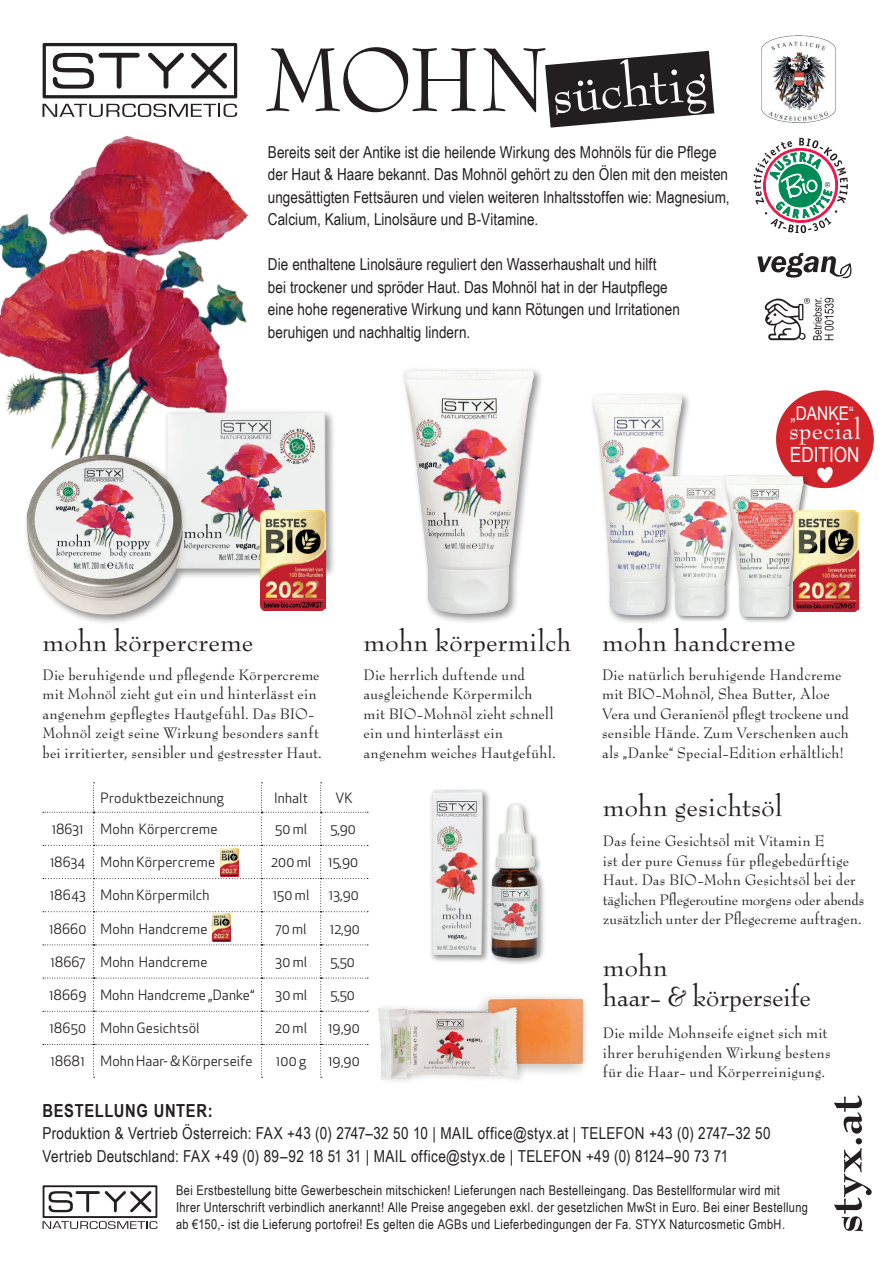
<style>
.page{position:relative;width:893px;height:1263px;background:#fff}
.page>*{position:absolute;margin:0;border:0;box-sizing:border-box;transform-origin:0 0}
.t1{font:87.75px "Bernhard Modern BT";color:#231f20}
.t2{font:55.5px "Bernhard Modern BT";color:#fff}
.t3{font:700 54px "Bernhard Modern Std";color:#231f20}
.t4{font:30px/30px "Bernhard Modern Std";color:#231f20}
.t5{font:29.1px "Bernhard Modern Std";color:#fff}
.t6{font:21px "Arial Narrow";color:#fff}
.t7{font:18.9px "Arial Narrow";color:#fff}
.t8{font:700 18px "Arial Narrow";letter-spacing:.035em;color:#231f20}
.t9{font:16.5px/19.5px "Bernhard Modern Std";letter-spacing:.005em;color:#231f20}
.t10{font:16.5px/22.5px "Arial Narrow";letter-spacing:.005em;color:#231f20}
.t11{font:13.95px "Apex New";letter-spacing:.015em;color:#231f20}
.t12{font:13.5px/16.8px "Arial Narrow";letter-spacing:.025em;color:#231f20}
.s1{font-size:13.8px}
</style>
<div class="page">
<div style="left:776px;top:390px;width:98px;height:98px;background:#d1232a;border-radius:50%"></div>
<img style="left:0;top:103px;width:249px;height:313px">
<img style="left:530px;top:995px;width:57px;height:78px">
<img style="left:368px;top:977px;width:162px;height:104px">
<svg style="left:43px;top:43px;width:194px;height:55px"></svg>
<svg style="left:43px;top:104px;width:194px;height:13px"></svg>
<svg style="left:757px;top:253px;width:94px;height:25px"></svg>
<svg style="left:765px;top:298px;width:69px;height:42px"></svg>
<svg style="left:545px;top:35px;width:303px;height:198px"></svg>
<svg style="left:43px;top:1185px;width:114px;height:44px"></svg>
<div style="left:23px;top:409px;width:313px;height:216px;background:#231f20;opacity:.5"></div>
<img style="left:25px;top:412px;width:301px;height:203px">
<svg style="left:43px;top:782px;width:325px;height:296px"></svg>
<div style="left:400px;top:367px;width:144px;height:257px;background:#231f20;opacity:.5"></div>
<img style="left:403px;top:371px;width:131px;height:244px">
<div style="left:590px;top:391px;width:102px;height:234px;background:#231f20;opacity:.5"></div>
<img style="left:593px;top:394px;width:90px;height:221px">
<div style="left:429px;top:787px;width:62px;height:176px;background:#231f20;opacity:.5"></div>
<img style="left:432px;top:790px;width:51px;height:165px">
<div style="left:489px;top:800px;width:57px;height:166px;background:#231f20;opacity:.5"></div>
<img style="left:491px;top:803px;width:48px;height:155px">
<div style="left:659px;top:474px;width:86px;height:148px;background:#231f20;opacity:.5"></div>
<img style="left:653px;top:457px;width:70px;height:158px">
<img style="left:261px;top:511px;width:64px;height:99px">
<svg style="left:815px;top:467px;width:18px;height:22px"></svg>
<img style="left:220px;top:848px;width:18px;height:28px">
<img style="left:212px;top:914px;width:18px;height:27px">
<div style="left:723px;top:474px;width:87px;height:150px;background:#231f20;opacity:.5"></div>
<img style="left:725px;top:476px;width:79px;height:141px">
<img style="left:794px;top:510px;width:65px;height:101px">
<h1 class="t1" style="left:265px;top:22px;width:286px">MOHN</h1>
<h2 class="t2" style="left:549px;top:57px;width:157px;rotate:-5deg">süchtig</h2>
<p class="t10" style="left:268px;top:140px;width:463px">Bereits seit der Antike ist die heilende Wirkung des Mohnöls für die Pflege der Haut &amp; Haare bekannt. Das Mohnöl gehört zu den Ölen mit den meisten ungesättigten Fettsäuren und vielen weiteren Inhaltsstoffen wie: Magnesium, Calcium, Kalium, Linolsäure und B-Vitamine.</p>
<p class="t10" style="left:268px;top:252px;width:414px">Die enthaltene Linolsäure reguliert den Wasserhaushalt und hilft<br>bei trockener und spröder Haut. Das Mohnöl hat in der Hautpflege eine hohe regenerative Wirkung und kann Rötungen und Irritationen beruhigen und nachhaltig lindern.</p>
<p class="t7" style="left:790px;top:400px;width:65px">„DANKE“</p>
<h3 class="t5" style="left:789px;top:414px;width:74px">special</h3>
<p class="t6" style="left:790px;top:439px;width:71px">EDITION</p>
<h3 class="t4" style="left:43px;top:627px;width:213px">mohn körpercreme</h3>
<p class="t9" style="left:43px;top:665px;width:281px">Die beruhigende und pflegende Körpercreme mit Mohnöl zieht gut ein und hinterlässt ein angenehm gepflegtes Hautgefühl. Das BIO-Mohnöl zeigt seine Wirkung besonders sanft bei irritierter, sensibler und gestresster Haut.</p>
<h3 class="t4" style="left:364px;top:627px;width:209px">mohn körpermilch</h3>
<p class="t9" style="left:364px;top:665px;width:194px">Die herrlich duftende und ausgleichende Körpermilch mit BIO-Mohnöl zieht schnell ein und hinterlässt ein angenehm weiches Hautgefühl.</p>
<p class="t11" style="left:101px;top:789px;width:125px">Produktbezeichnung</p>
<p class="t11" style="left:274px;top:789px;width:35px">Inhalt</p>
<p class="t11" style="left:335px;top:789px;width:19px">VK</p>
<p class="t11" style="left:52px;top:820px;width:167px"><span class="s1">18631</span> Mohn Körpercreme</p>
<p class="t11" style="left:275px;top:820px;width:34px">50 ml</p>
<p class="t11" style="left:330px;top:820px;width:27px">5,90</p>
<p class="t11" style="left:50px;top:853px;width:166px"><span class="s1">18634</span> Mohn Körpercreme</p>
<p class="t11" style="left:271px;top:853px;width:89px">200 ml 15,90</p>
<p class="t11" style="left:50px;top:886px;width:161px">18643 Mohn Körpermilch</p>
<p class="t11" style="left:273px;top:886px;width:38px">150 ml</p>
<p class="t11" style="left:329px;top:886px;width:31px">13,90</p>
<p class="t11" style="left:49px;top:920px;width:160px">18660 Mohn Handcreme</p>
<p class="t11" style="left:276px;top:920px;width:33px">70 ml</p>
<p class="t11" style="left:330px;top:920px;width:31px">12,90</p>
<p class="t11" style="left:50px;top:953px;width:159px">18667 Mohn Handcreme</p>
<p class="t11" style="left:275px;top:953px;width:34px">30 ml</p>
<p class="t11" style="left:330px;top:953px;width:26px">5,50</p>
<p class="t11" style="left:49px;top:986px;width:207px">18669 Mohn Handcreme „Danke“</p>
<p class="t11" style="left:275px;top:986px;width:34px">30 ml</p>
<p class="t11" style="left:330px;top:986px;width:26px">5,50</p>
<p class="t11" style="left:50px;top:1019px;width:152px">18650 Mohn Gesichtsöl</p>
<p class="t11" style="left:275px;top:1019px;width:33px">20 ml</p>
<p class="t11" style="left:328px;top:1019px;width:33px">19,90</p>
<p class="t11" style="left:51px;top:1052px;width:204px">18681 Mohn Haar- &amp; Körperseife</p>
<p class="t11" style="left:276px;top:1052px;width:32px">100 g</p>
<p class="t11" style="left:328px;top:1052px;width:33px">19,90</p>
<h3 class="t4" style="left:602px;top:627px;width:195px">mohn handcreme</h3>
<p class="t9" style="left:602px;top:665px;width:248px">Die natürlich beruhigende Handcreme mit BIO-Mohnöl, Shea Butter, Aloe Vera und Geranienöl pflegt trockene und sensible Hände. Zum Verschenken auch als „Danke“ Special-Edition erhältlich!</p>
<h3 class="t4" style="left:603px;top:792px;width:181px">mohn gesichtsöl</h3>
<p class="t9" style="left:603px;top:831px;width:263px">Das feine Gesichtsöl mit Vitamin E<br>ist der pure Genuss für pflegebedürftige Haut. Das BIO-Mohn Gesichtsöl bei der täglichen Pflegeroutine morgens oder abends zusätzlich unter der Pflegecreme auftragen.</p>
<h3 class="t4" style="left:603px;top:952px;width:210px">mohn<br>haar- &amp; körperseife</h3>
<p class="t9" style="left:603px;top:1023px;width:229px">Die milde Mohnseife eignet sich mit ihrer beruhigenden Wirkung bestens für die Haar- und Körperreinigung.</p>
<p class="t8" style="left:43px;top:1097px;width:172px">BESTELLUNG UNTER:</p>
<p class="t10" style="left:43px;top:1121px;width:730px">Produktion &amp; Vertrieb Österreich: FAX +43 (0) 2747–32 50 10 | MAIL office@styx.at | TELEFON +43 (0) 2747–32 50<br>Vertrieb Deutschland: FAX +49 (0) 89–92 18 51 31 | MAIL office@styx.de | TELEFON +49 (0) 8124–90 73 71</p>
<p class="t12" style="left:176px;top:1181px;width:633px">Bei Erstbestellung bitte Gewerbeschein mitschicken! Lieferungen nach Bestelleingang. Das Bestellformular wird mit<br>Ihrer Unterschrift verbindlich anerkannt! Alle Preise angegeben exkl. der gesetzlichen MwSt in Euro. Bei einer Bestellung ab €150,- ist die Lieferung portofrei! Es gelten die AGBs und Lieferbedingungen der Fa. STYX Naturcosmetic GmbH.</p>
<h3 class="t3" style="left:816px;top:1233px;width:139px;rotate:-90deg">styx.at</h3>
</div>
